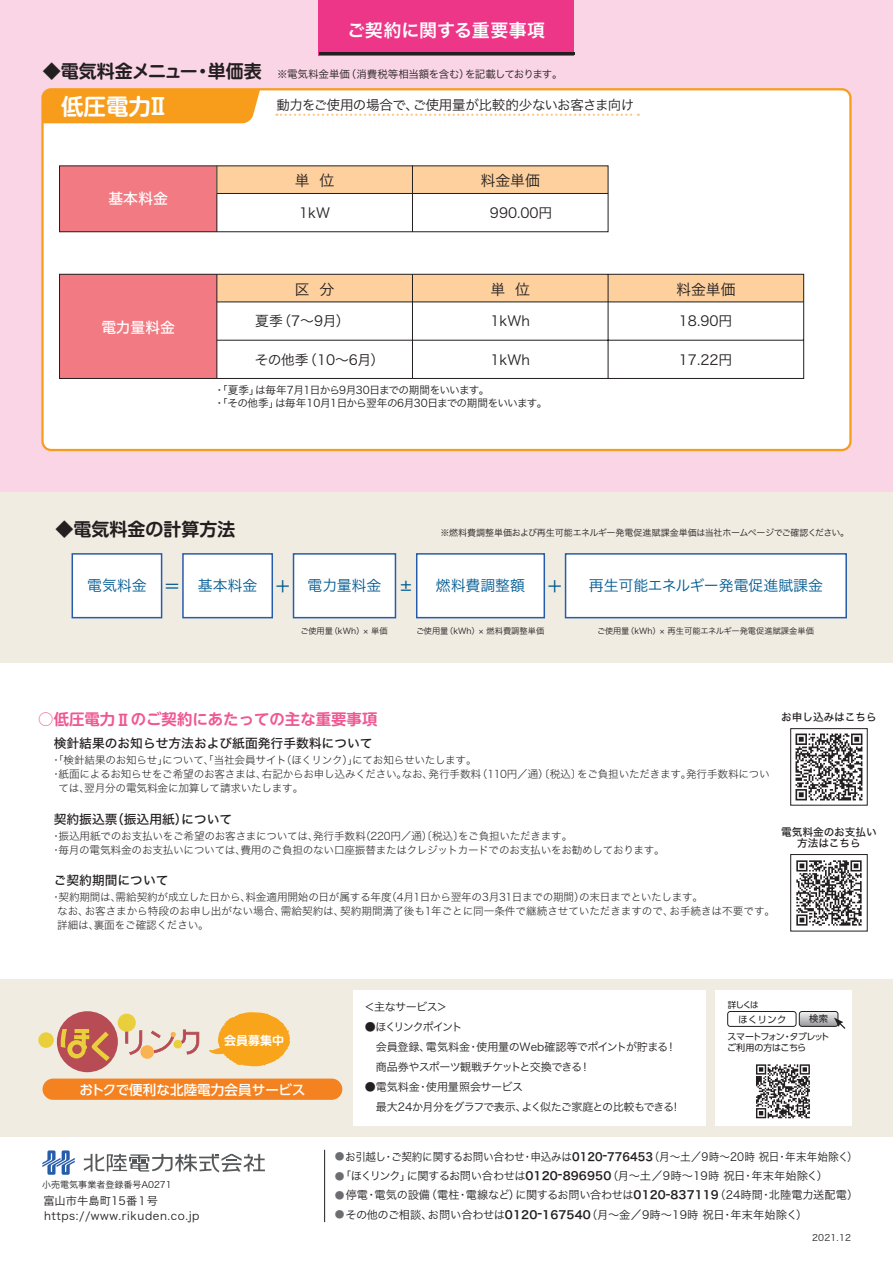
<style>
.page{position:relative;width:893px;height:1263px;background:#fff}
.page>*{position:absolute;margin:0;border:0;box-sizing:border-box;transform-origin:0 0}
.t1{font:22.5px "UD Shin M Go Pro De Bold 90 msp RKSJ H";color:#fff}
.t2{font:18px "UD Shin M Go Pro De Bold 90 msp RKSJ H";color:#231f20}
.t3{font:18px "Hira Kaku Pro W6 90 msp RKSJ H";color:#fff}
.t4{font:18px "Shin M Go Pro De Bold 90 msp RKSJ H";color:#231f20}
.t5{font:18px "Hira Kaku Pro W3 90 msp RKSJ H";color:#015a92}
.t6{font:15.45px "UD Shin M Go Pro De Bold 90 msp RKSJ H";color:#f05893}
.t7{font:14.85px "Hira Kaku Pro W3 90 msp RKSJ H";color:#015a92}
.t8{font:14.85px "Hira Kaku Pro W3 90 msp RKSJ H";color:#231f20}
.t9{font:14.85px "Hira Kaku Std W5 90 msp RKSJ H";color:#fff}
.t10{font:13.8px "Hira Kaku Pro W3 90 msp RKSJ H";color:#231f20}
.t11{font:13.5px "Hira Kaku Pro W3 90 msp RKSJ H";letter-spacing:-.035em;color:#231f20}
.t12{font:13.5px "UD Shin Go Pro Medium 90 msp RKSJ H";letter-spacing:.005em;color:#fff}
.t13{font:12.75px "Hira Kaku Std W5 90 msp RKSJ H";color:#231f20}
.t14{font:12px "UD Shin M Go Pro De Bold 90 msp RKSJ H";color:#fff}
.t15{font:11.25px "Hira Kaku Pro W3 90 msp RKSJ H";letter-spacing:-.01em;color:#231f20}
.t16{font:11.25px "Hira Kaku Pro W3 90 msp RKSJ H";letter-spacing:-.01em;color:#231f20;scale:.95 1}
.t17{font:11.25px "Hira Kaku Pro W3 90 msp RKSJ H";letter-spacing:-.045em;color:#231f20}
.t18{font:11.25px "Hira Kaku Pro W3 90 msp RKSJ H";letter-spacing:.05em;color:#231f20}
.t19{font:11.25px "Hira Kaku Pro W3 90 msp RKSJ H";letter-spacing:.01em;color:#231f20}
.t20{font:11.1px/20px "Hira Kaku Pro W3 90 msp RKSJ H";letter-spacing:-.05em;color:#231f20}
.t21{font:10.65px/13.8px "Hira Kaku Std W2 90 msp RKSJ H";letter-spacing:-.02em;color:#231f20}
.t22{font:10.65px/12.8px "Hira Kaku Pro W3 90 msp RKSJ H";letter-spacing:-.045em;color:#231f20}
.t23{font:10.65px/10.6px "Hira Kaku Std W5 90 msp RKSJ H";color:#231f20;text-align:center}
.t24{font:10.5px "Hira Kaku Pro W3 90 msp RKSJ H";letter-spacing:-.03em;color:#231f20}
.t25{font:9.15px "Shin Go Pro Regular 90 msp RKSJ H";letter-spacing:.05em;color:#231f20}
.t26{font:9px "Hira Kaku Pro W3 90 msp RKSJ H";letter-spacing:-.03em;color:#231f20}
.t27{font:9px/10.5px "UD Shin Go Pro Regular 90 msp RKSJ H";letter-spacing:-.065em;color:#231f20}
.t28{font:9px "Hira Kaku Pro W3 90 msp RKSJ H";color:#231f20}
.t29{font:9px "Hiragino Sans W3 90 msp RKSJ H";letter-spacing:.025em;color:#231f20}
.t30{font:8.55px "UD Shin Go Pro Regular 90 msp RKSJ H";color:#231f20}
.t31{font:8.25px "Hira Kaku Pro W3 90 msp RKSJ H";color:#231f20}
.s1{font-size:18px}
.s2{font-size:9.75px;color:#6c6d70}
.s3{font-family:"Hira Kaku Pro W6 90 msp RKSJ H"}
</style>
<div class="page">
<div style="left:0;top:0;width:893px;height:492px;background:#fad5e5"></div>
<div style="left:43px;top:89px;width:807px;height:361px;background:#fff;border-radius:9px"></div>
<div style="left:41px;top:88px;width:811px;height:363px;border:2px solid #f89c1c;border-radius:9px"></div>
<div style="left:43px;top:89px;width:217px;height:34px;background:#f89c1c"></div>
<svg style="left:59px;top:274px;width:745px;height:105px"></svg>
<hr style="left:217px;top:302px;width:587px;height:1px;background:#231f20">
<hr style="left:217px;top:274px;width:1px;height:104px;background:#231f20">
<hr style="left:412px;top:274px;width:1px;height:104px;background:#231f20">
<svg style="left:59px;top:165px;width:549px;height:67px"></svg>
<hr style="left:217px;top:166px;width:1px;height:66px;background:#231f20">
<svg style="left:276px;top:114px;width:363px;height:2px"></svg>
<div style="left:319px;top:0;width:255px;height:55px;background:#ee3689"></div>
<hr style="left:319px;top:53px;width:255px;height:2px;background:#231f20">
<svg style="left:42px;top:1150px;width:33px;height:25px"></svg>
<svg style="left:84px;top:1154px;width:181px;height:18px"></svg>
<hr style="left:324px;top:1150px;width:1px;height:72px;background:#231f20">
<div style="left:0;top:980px;width:893px;height:157px;background:#f1ece2"></div>
<svg style="left:209px;top:1012px;width:81px;height:54px"></svg>
<div style="left:57px;top:1011px;width:61px;height:61px;background:#b74c54;border-radius:50%"></div>
<div style="left:38px;top:1032px;width:16px;height:16px;background:#e9cf3c;border-radius:50%"></div>
<svg style="left:125px;top:1030px;width:17px;height:25px"></svg>
<svg style="left:61px;top:1029px;width:49px;height:32px"></svg>
<svg style="left:151px;top:1029px;width:48px;height:25px"></svg>
<div style="left:140px;top:1045px;width:14px;height:14px;background:#f9b353;border-radius:50%"></div>
<div style="left:118px;top:1014px;width:18px;height:18px;background:#e9cf3c;border-radius:50%"></div>
<div style="left:43px;top:1078px;width:299px;height:22px;background:#f58220;border-radius:11px"></div>
<div style="left:715px;top:990px;width:136px;height:136px;background:#fff"></div>
<svg style="left:799px;top:1011px;width:46px;height:18px"></svg>
<div style="left:727px;top:1011px;width:69px;height:15px;border:1px solid #231f20;border-radius:3px"></div>
<svg style="left:756px;top:1064px;width:54px;height:54px"></svg>
<div style="left:353px;top:990px;width:352px;height:136px;background:#fff"></div>
<div style="left:0;top:492px;width:893px;height:171px;background:#f1ece2"></div>
<div style="left:72px;top:554px;width:90px;height:64px;background:#fff"></div>
<div style="left:72px;top:553px;width:90px;height:65px;border:2px solid #275caa"></div>
<div style="left:183px;top:554px;width:89px;height:64px;background:#fff"></div>
<div style="left:182px;top:553px;width:91px;height:65px;border:2px solid #275caa"></div>
<div style="left:293px;top:554px;width:102px;height:64px;background:#fff"></div>
<div style="left:293px;top:553px;width:103px;height:65px;border:2px solid #275caa"></div>
<div style="left:417px;top:554px;width:127px;height:64px;background:#fff"></div>
<div style="left:416px;top:553px;width:129px;height:65px;border:2px solid #275caa"></div>
<div style="left:566px;top:554px;width:280px;height:64px;background:#fff"></div>
<div style="left:565px;top:553px;width:282px;height:65px;border:2px solid #275caa"></div>
<img style="left:795px;top:733px;width:68px;height:68px">
<div style="left:790px;top:728px;width:77px;height:77px;border:1px solid #231f20"></div>
<img style="left:796px;top:860px;width:66px;height:66px">
<div style="left:790px;top:854px;width:77px;height:77px;border:1px solid #231f20"></div>
<h2 class="t2" style="left:43px;top:64px;width:220px">◆電気料金メニュー・単価表</h2>
<h1 class="t1" style="left:61px;top:98px;width:110px">低圧電力Ⅱ</h1>
<h2 class="t3" style="left:347px;top:23px;width:199px">ご契約に関する重要事項</h2>
<p class="t24" style="left:277px;top:70px;width:287px">※電気料金単価（消費税等相当額を含む）を記載しております。</p>
<p class="t11" style="left:276px;top:100px;width:359px">動力をご使用の場合で、ご使用量が比較的少ないお客さま向け</p>
<h3 class="t9" style="left:108px;top:193px;width:61px">基本料金</h3>
<h3 class="t8" style="left:295px;top:175px;width:41px">単 位</h3>
<h3 class="t8" style="left:480px;top:175px;width:61px">料金単価</h3>
<p class="t10" style="left:299px;top:207px;width:32px">1kW</p>
<p class="t10" style="left:490px;top:208px;width:64px">990.00円</p>
<h3 class="t9" style="left:101px;top:321px;width:75px">電力量料金</h3>
<h3 class="t8" style="left:490px;top:283px;width:41px">単 位</h3>
<p class="t10" style="left:491px;top:316px;width:41px">1kWh</p>
<p class="t10" style="left:491px;top:354px;width:41px">1kWh</p>
<h3 class="t8" style="left:295px;top:283px;width:41px">区 分</h3>
<h3 class="t8" style="left:676px;top:283px;width:61px">料金単価</h3>
<p class="t10" style="left:255px;top:316px;width:96px">夏季（7～9月）</p>
<p class="t10" style="left:255px;top:354px;width:131px">その他季（10～6月）</p>
<p class="t10" style="left:679px;top:316px;width:55px">18.90円</p>
<p class="t10" style="left:679px;top:354px;width:55px">17.22円</p>
<p class="t22" style="left:214px;top:385px;width:335px">・「夏季」は毎年7月1日から9月30日までの期間をいいます。<br>・「その他季」は毎年10月1日から翌年の6月30日までの期間をいいます。</p>
<h2 class="t4" style="left:56px;top:523px;width:181px">◆電気料金の計算方法</h2>
<h3 class="t7" style="left:87px;top:579px;width:206px">電気料金 <span class="s1">＝</span> 基本料金 <span class="s1">＋</span></h3>
<h2 class="t5" style="left:546px;top:579px;width:19px">＋</h2>
<p class="t26" style="left:441px;top:529px;width:410px">※燃料費調整単価および再生可能エネルギー発電促進賦課金単価は当社ホームページでご確認ください。</p>
<h3 class="t7" style="left:589px;top:579px;width:236px">再生可能エネルギー発電促進賦課金</h3>
<p class="t31" style="left:597px;top:628px;width:218px">ご使用量（kWh）× 再生可能エネルギー発電促進賦課金単価</p>
<h3 class="t7" style="left:436px;top:579px;width:91px">燃料費調整額</h3>
<p class="t31" style="left:416px;top:628px;width:130px">ご使用量（kWh）× 燃料費調整単価</p>
<h3 class="t7" style="left:308px;top:579px;width:106px">電力量料金 <span class="s1">±</span></h3>
<p class="t31" style="left:301px;top:628px;width:89px">ご使用量（kWh）× 単価</p>
<h3 class="t6" style="left:38px;top:713px;width:341px">○低圧電力Ⅱのご契約にあたっての主な重要事項</h3>
<p class="t13" style="left:54px;top:738px;width:320px">検針結果のお知らせ方法および紙面発行手数料について</p>
<p class="t21" style="left:51px;top:755px;width:427px">・「検針結果のお知らせ」について、「当社会員サイト（ほくリンク）」にてお知らせいたします。</p>
<p class="t21" style="left:51px;top:769px;width:720px">・紙面によるお知らせをご希望のお客さまは、右記からお申し込みください。なお、発行手数料（110円／通）〔税込〕をご負担いただきます。発行手数料につい</p>
<p class="t21" style="left:59px;top:782px;width:246px">ては、翌月分の電気料金に加算して請求いたします。</p>
<p class="t13" style="left:54px;top:814px;width:180px">契約振込票（振込用紙）について</p>
<p class="t21" style="left:51px;top:830px;width:616px">・振込用紙でのお支払いをご希望のお客さまについては、発行手数料（220円／通）〔税込〕をご負担いただきます。<br>・毎月の電気料金のお支払いについては、費用のご負担のない口座振替またはクレジットカードでのお支払いをお勧めしております。</p>
<p class="t13" style="left:54px;top:876px;width:116px">ご契約期間について</p>
<p class="t21" style="left:57px;top:892px;width:719px;text-indent:-6px">・契約期間は、需給契約が成立した日から、料金適用開始の日が属する年度（4月1日から翌年の3月31日までの期間）の末日までといたします。<br>なお、お客さまから特段のお申し出がない場合、需給契約は、契約期間満了後も1年ごとに同一条件で継続させていただきますので、お手続きは不要です。詳細は、裏面をご確認ください。</p>
<p class="t23" style="left:781px;top:713px;width:97px">お申し込みはこちら</p>
<p class="t23" style="left:781px;top:828px;width:97px">電気料金のお支払い方法はこちら</p>
<p class="t14" style="left:224px;top:1036px;width:62px">会員募集中</p>
<p class="t12" style="left:80px;top:1084px;width:228px">おトクで便利な北陸電力会員サービス</p>
<p class="t28" style="left:42px;top:1181px;width:131px">小売電気事業者登録番号A0271</p>
<p class="t18" style="left:44px;top:1211px;width:157px">https://www.rikuden.co.jp</p>
<p class="t19" style="left:43px;top:1196px;width:116px">富山市牛島町15番１号</p>
<p class="t20" style="left:364px;top:998px;width:85px">＜主なサービス＞</p>
<p class="t20" style="left:365px;top:1018px;width:313px">●ほくリンクポイント<br>　会員登録、電気料金・使用量のWeb確認等でポイントが貯まる！　商品券やスポーツ観戦チケットと交換できる！</p>
<p class="t20" style="left:365px;top:1078px;width:314px">●電気料金・使用量照会サービス<br>　最大24か月分をグラフで表示、よく似たご家庭との比較もできる!</p>
<p class="t30" style="left:728px;top:1002px;width:33px">詳しくは</p>
<p class="t25" style="left:738px;top:1016px;width:49px">ほくリンク</p>
<p class="t25" style="left:809px;top:1015px;width:20px">検索</p>
<p class="t27" style="left:727px;top:1033px;width:104px">スマートフォン・タブレットご利用の方はこちら</p>
<p class="t16" style="left:335px;top:1152px;width:552px"><span class="s2">●</span>お引越し・ご契約に関するお問い合わせ・申込みは<span class="s3">0120-776453</span>（月～土／9時～20時 祝日・年末年始除く）</p>
<p class="t17" style="left:335px;top:1171px;width:495px"><span class="s2">●</span>「ほくリンク」に関するお問い合わせは<span class="s3">0120-896950</span>（月～土／9時～19時 祝日・年末年始除く）</p>
<p class="t15" style="left:335px;top:1191px;width:525px"><span class="s2">●</span>停電・電気の設備（電柱・電線など）に関するお問い合わせは<span class="s3">0120-837119</span>（24時間・北陸電力送配電）</p>
<p class="t15" style="left:335px;top:1210px;width:474px"><span class="s2">●</span>その他のご相談、お問い合わせは<span class="s3">0120-167540</span>（月～金／9時～19時 祝日・年末年始除く）</p>
<p class="t29" style="left:812px;top:1234px;width:41px">2021.12</p>
</div>
